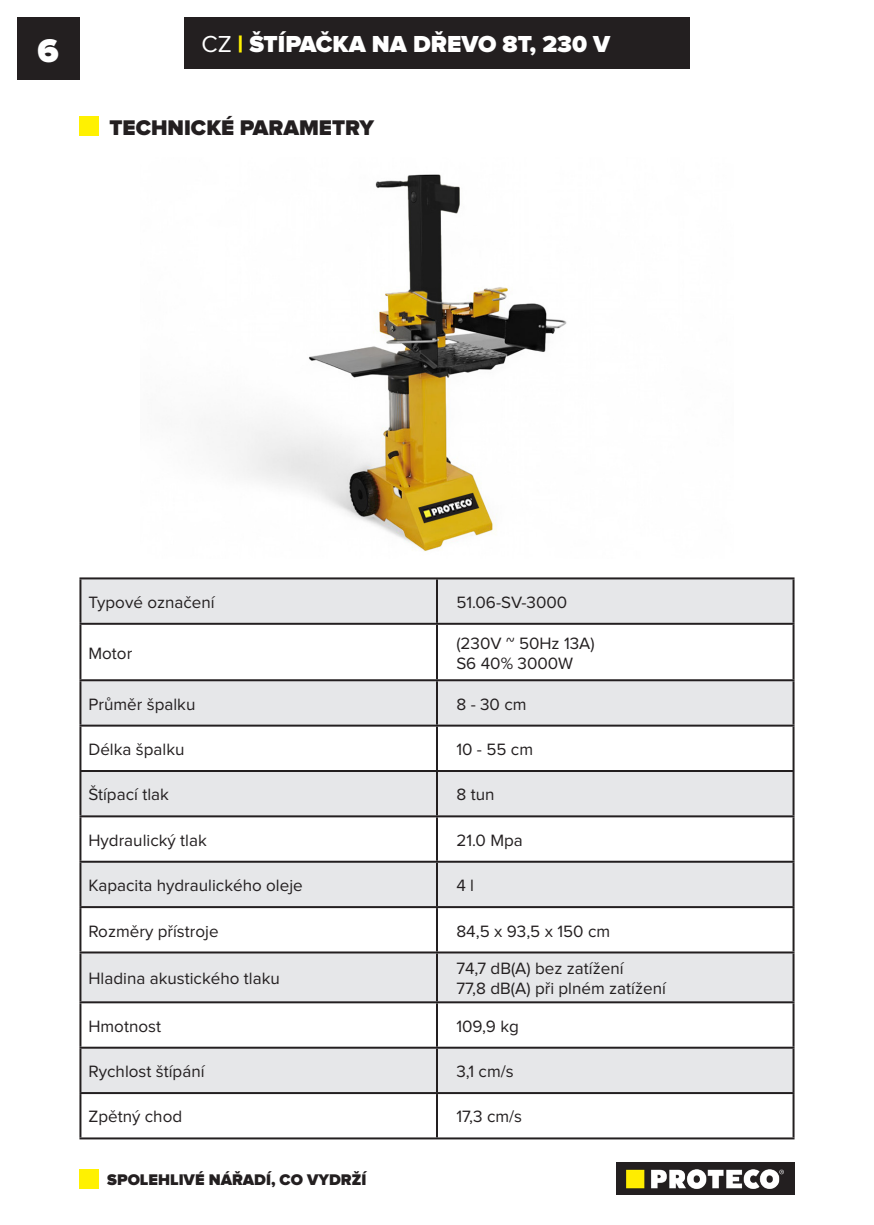
<style>
.page{position:relative;width:874px;height:1225px;background:#fff}
.page>*{position:absolute;margin:0;border:0;box-sizing:border-box;transform-origin:0 0}
.t1{font:900 34px "Proxima Nova";color:#fff}
.t2{font:900 24px "Proxima Nova";color:#fff}
.t3{font:900 22px "Proxima Nova";color:#231f20}
.t4{font:17px "Proxima Nova";color:#231f20}
.t5{font:900 16px "Proxima Nova";color:#231f20}
.s1{font-weight:400}
.s2{color:#fff101}
</style>
<div class="page">
<div style="left:17px;top:17px;width:62px;height:62px;background:#231f20"></div>
<img style="left:616px;top:1162px;width:178px;height:33px">
<div style="left:79px;top:1169px;width:20px;height:19px;background:#fff101"></div>
<div style="left:184px;top:17px;width:505px;height:51px;background:#231f20"></div>
<div style="left:79px;top:116px;width:20px;height:20px;background:#fff101"></div>
<img style="left:223px;top:174px;width:344px;height:377px">
<svg style="left:81px;top:579px;width:711px;height:513px;fill:#e6e7e9"></svg>
<hr style="left:79px;top:577px;width:358px;height:2px;background:#231f20">
<hr style="left:79px;top:579px;width:2px;height:44px;background:#231f20">
<hr style="left:437px;top:577px;width:357px;height:2px;background:#231f20">
<hr style="left:436px;top:579px;width:2px;height:44px;background:#231f20">
<hr style="left:792px;top:579px;width:2px;height:44px;background:#231f20">
<hr style="left:79px;top:623px;width:358px;height:2px;background:#231f20">
<hr style="left:79px;top:625px;width:2px;height:54px;background:#231f20">
<hr style="left:437px;top:623px;width:357px;height:2px;background:#231f20">
<hr style="left:436px;top:625px;width:2px;height:54px;background:#231f20">
<hr style="left:792px;top:625px;width:2px;height:54px;background:#231f20">
<hr style="left:79px;top:679px;width:358px;height:2px;background:#231f20">
<hr style="left:79px;top:681px;width:2px;height:43px;background:#231f20">
<hr style="left:437px;top:679px;width:357px;height:2px;background:#231f20">
<hr style="left:436px;top:681px;width:2px;height:43px;background:#231f20">
<hr style="left:792px;top:681px;width:2px;height:43px;background:#231f20">
<hr style="left:79px;top:724px;width:358px;height:2px;background:#231f20">
<hr style="left:79px;top:726px;width:2px;height:44px;background:#231f20">
<hr style="left:437px;top:724px;width:357px;height:2px;background:#231f20">
<hr style="left:436px;top:726px;width:2px;height:44px;background:#231f20">
<hr style="left:792px;top:726px;width:2px;height:44px;background:#231f20">
<hr style="left:79px;top:770px;width:358px;height:2px;background:#231f20">
<hr style="left:79px;top:772px;width:2px;height:43px;background:#231f20">
<hr style="left:437px;top:770px;width:357px;height:2px;background:#231f20">
<hr style="left:436px;top:772px;width:2px;height:43px;background:#231f20">
<hr style="left:792px;top:772px;width:2px;height:43px;background:#231f20">
<hr style="left:79px;top:815px;width:358px;height:2px;background:#231f20">
<hr style="left:79px;top:817px;width:2px;height:43px;background:#231f20">
<hr style="left:437px;top:815px;width:357px;height:2px;background:#231f20">
<hr style="left:436px;top:817px;width:2px;height:43px;background:#231f20">
<hr style="left:792px;top:817px;width:2px;height:43px;background:#231f20">
<hr style="left:79px;top:860px;width:358px;height:2px;background:#231f20">
<hr style="left:79px;top:862px;width:2px;height:44px;background:#231f20">
<hr style="left:437px;top:860px;width:357px;height:2px;background:#231f20">
<hr style="left:436px;top:862px;width:2px;height:44px;background:#231f20">
<hr style="left:792px;top:862px;width:2px;height:44px;background:#231f20">
<hr style="left:79px;top:906px;width:358px;height:2px;background:#231f20">
<hr style="left:79px;top:908px;width:2px;height:43px;background:#231f20">
<hr style="left:437px;top:906px;width:357px;height:2px;background:#231f20">
<hr style="left:436px;top:908px;width:2px;height:43px;background:#231f20">
<hr style="left:792px;top:908px;width:2px;height:43px;background:#231f20">
<hr style="left:79px;top:951px;width:358px;height:2px;background:#231f20">
<hr style="left:79px;top:953px;width:2px;height:48px;background:#231f20">
<hr style="left:437px;top:951px;width:357px;height:2px;background:#231f20">
<hr style="left:436px;top:953px;width:2px;height:48px;background:#231f20">
<hr style="left:792px;top:953px;width:2px;height:48px;background:#231f20">
<hr style="left:79px;top:1001px;width:358px;height:2px;background:#231f20">
<hr style="left:79px;top:1003px;width:2px;height:43px;background:#231f20">
<hr style="left:437px;top:1001px;width:357px;height:2px;background:#231f20">
<hr style="left:436px;top:1003px;width:2px;height:43px;background:#231f20">
<hr style="left:792px;top:1003px;width:2px;height:43px;background:#231f20">
<hr style="left:79px;top:1046px;width:358px;height:2px;background:#231f20">
<hr style="left:79px;top:1048px;width:2px;height:44px;background:#231f20">
<hr style="left:437px;top:1046px;width:357px;height:2px;background:#231f20">
<hr style="left:436px;top:1048px;width:2px;height:44px;background:#231f20">
<hr style="left:792px;top:1048px;width:2px;height:44px;background:#231f20">
<hr style="left:79px;top:1092px;width:358px;height:2px;background:#231f20">
<hr style="left:79px;top:1094px;width:2px;height:43px;background:#231f20">
<hr style="left:437px;top:1092px;width:357px;height:2px;background:#231f20">
<hr style="left:436px;top:1094px;width:2px;height:43px;background:#231f20">
<hr style="left:792px;top:1094px;width:2px;height:43px;background:#231f20">
<hr style="left:79px;top:1137px;width:358px;height:2px;background:#231f20">
<hr style="left:437px;top:1137px;width:357px;height:2px;background:#231f20">
<h1 class="t1" style="left:38px;top:31px;width:23px">6</h1>
<h2 class="t2" style="left:201px;top:30px;width:410px"><span class="s1">CZ</span> <span class="s2">|</span> ŠTÍPAČKA NA DŘEVO 8T, 230 V</h2>
<p class="t3" style="left:109px;top:115px;width:266px">TECHNICKÉ PARAMETRY</p>
<p class="t4" style="left:88px;top:594px;width:128px">Typové označení</p>
<p class="t4" style="left:456px;top:594px;width:112px">51.06-SV-3000</p>
<p class="t4" style="left:88px;top:645px;width:45px">Motor</p>
<p class="t4" style="left:456px;top:635px;width:140px">(230V ~ 50Hz 13A)</p>
<p class="t4" style="left:456px;top:655px;width:118px">S6 40% 3000W</p>
<p class="t4" style="left:88px;top:696px;width:108px">Průměr špalku</p>
<p class="t4" style="left:456px;top:696px;width:72px">8 - 30 cm</p>
<p class="t4" style="left:88px;top:741px;width:97px">Délka špalku</p>
<p class="t4" style="left:456px;top:741px;width:78px">10 - 55 cm</p>
<p class="t4" style="left:88px;top:787px;width:82px">Štípací tlak</p>
<p class="t4" style="left:456px;top:787px;width:40px">8 tun</p>
<p class="t4" style="left:88px;top:832px;width:120px">Hydraulický tlak</p>
<p class="t4" style="left:456px;top:832px;width:68px">21.0 Mpa</p>
<p class="t4" style="left:88px;top:877px;width:216px">Kapacita hydraulického oleje</p>
<p class="t4" style="left:456px;top:877px;width:19px">4 l</p>
<p class="t4" style="left:88px;top:923px;width:132px">Rozměry přístroje</p>
<p class="t4" style="left:456px;top:923px;width:155px">84,5 x 93,5 x 150 cm</p>
<p class="t4" style="left:88px;top:970px;width:193px">Hladina akustického tlaku</p>
<p class="t4" style="left:456px;top:960px;width:169px">74,7 dB(A) bez zatížení</p>
<p class="t4" style="left:456px;top:981px;width:211px">77,8 dB(A) při plném zatížení</p>
<p class="t4" style="left:88px;top:1018px;width:74px">Hmotnost</p>
<p class="t4" style="left:456px;top:1018px;width:64px">109,9 kg</p>
<p class="t4" style="left:88px;top:1063px;width:117px">Rychlost štípání</p>
<p class="t4" style="left:456px;top:1063px;width:59px">3,1 cm/s</p>
<p class="t4" style="left:88px;top:1109px;width:95px">Zpětný chod</p>
<p class="t4" style="left:456px;top:1109px;width:67px">17,3 cm/s</p>
<p class="t5" style="left:107px;top:1170px;width:260px">SPOLEHLIVÉ NÁŘADÍ, CO VYDRŽÍ</p>
</div>
